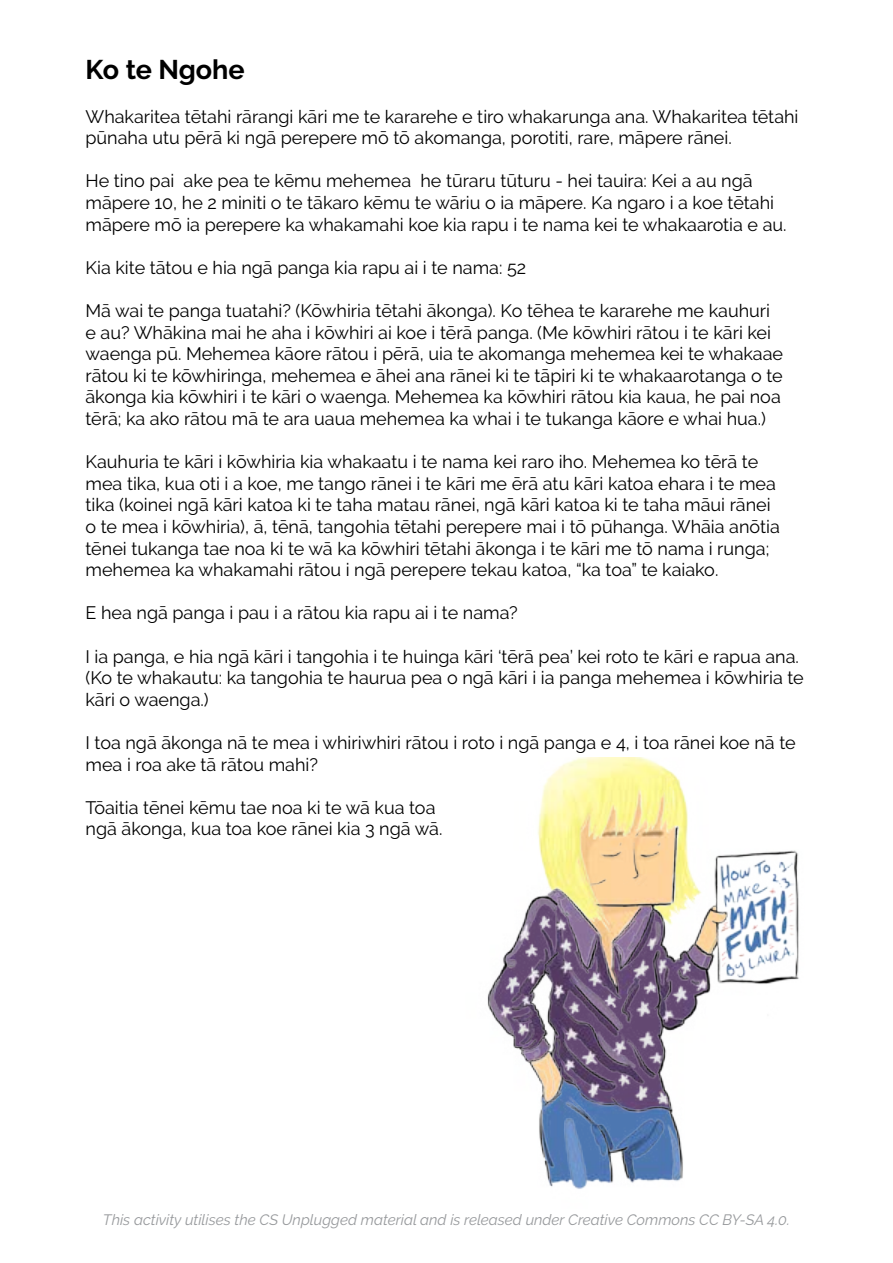
<style>
.page{position:relative;width:893px;height:1263px;background:#fff}
.page>*{position:absolute;margin:0;border:0;box-sizing:border-box;transform-origin:0 0}
.t1{font:700 27px "Raleway";letter-spacing:-.005em;color:#000}
.t2{font:18px/21.6px "Raleway";color:#000}
.t3{font:italic 15px "Raleway";color:#97999c}
</style>
<div class="page">
<img style="left:487px;top:757px;width:312px;height:432px">
<h1 class="t1" style="left:86px;top:54px;width:161px">Ko te Ngohe</h1>
<p class="t2" style="left:86px;top:105px;width:714px">Whakaritea tētahi rārangi kāri me te kararehe e tiro whakarunga ana. Whakaritea tētahi pūnaha utu pērā ki ngā perepere mō tō akomanga, porotiti, rare, māpere rānei.</p>
<p class="t2" style="left:86px;top:170px;width:703px">He tino pai ake pea te kēmu mehemea he tūraru tūturu - hei tauira: Kei a au ngā māpere 10, he 2 miniti o te tākaro kēmu te wāriu o ia māpere. Ka ngaro i a koe tētahi māpere mō ia perepere ka whakamahi koe kia rapu i te nama kei te whakaarotia e au.</p>
<p class="t2" style="left:86px;top:257px;width:442px">Kia kite tātou e hia ngā panga kia rapu ai i te nama: 52</p>
<p class="t2" style="left:86px;top:300px;width:699px">Mā wai te panga tuatahi? (Kōwhiria tētahi ākonga). Ko tēhea te kararehe me kauhuri e au? Whākina mai he aha i kōwhiri ai koe i tērā panga. (Me kōwhiri rātou i te kāri kei waenga pū. Mehemea kāore rātou i pērā, uia te akomanga mehemea kei te whakaae rātou ki te kōwhiringa, mehemea e āhei ana rānei ki te tāpiri ki te whakaarotanga o te ākonga kia kōwhiri i te kāri o waenga. Mehemea ka kōwhiri rātou kia kaua, he pai noa tērā; ka ako rātou mā te ara uaua mehemea ka whai i te tukanga kāore e whai hua.)</p>
<p class="t2" style="left:86px;top:451px;width:696px">Kauhuria te kāri i kōwhiria kia whakaatu i te nama kei raro iho. Mehemea ko tērā te mea tika, kua oti i a koe, me tango rānei i te kāri me ērā atu kāri katoa ehara i te mea tika (koinei ngā kāri katoa ki te taha matau rānei, ngā kāri katoa ki te taha māui rānei o te mea i kōwhiria), ā, tēnā, tangohia tētahi perepere mai i tō pūhanga. Whāia anōtia tēnei tukanga tae noa ki te wā ka kōwhiri tētahi ākonga i te kāri me tō nama i runga; mehemea ka whakamahi rātou i ngā perepere tekau katoa, “ka toa” te kaiako.</p>
<p class="t2" style="left:86px;top:602px;width:434px">E hea ngā panga i pau i a rātou kia rapu ai i te nama?</p>
<p class="t2" style="left:86px;top:645px;width:720px">I ia panga, e hia ngā kāri i tangohia i te huinga kāri ‘tērā pea’ kei roto te kāri e rapua ana. (Ko te whakautu: ka tangohia te haurua pea o ngā kāri i ia panga mehemea i kōwhiria te kāri o waenga.)</p>
<p class="t2" style="left:86px;top:732px;width:712px">I toa ngā ākonga nā te mea i whiriwhiri rātou i roto i ngā panga e 4, i toa rānei koe nā te mea i roa ake tā rātou mahi?</p>
<p class="t2" style="left:86px;top:797px;width:358px">Tōaitia tēnei kēmu tae noa ki te wā kua toa ngā ākonga, kua toa koe rānei kia 3 ngā wā.</p>
<p class="t3" style="left:103px;top:1211px;width:688px">This activity utilises the CS Unplugged material and is released under Creative Commons CC BY-SA 4.0.</p>
</div>
